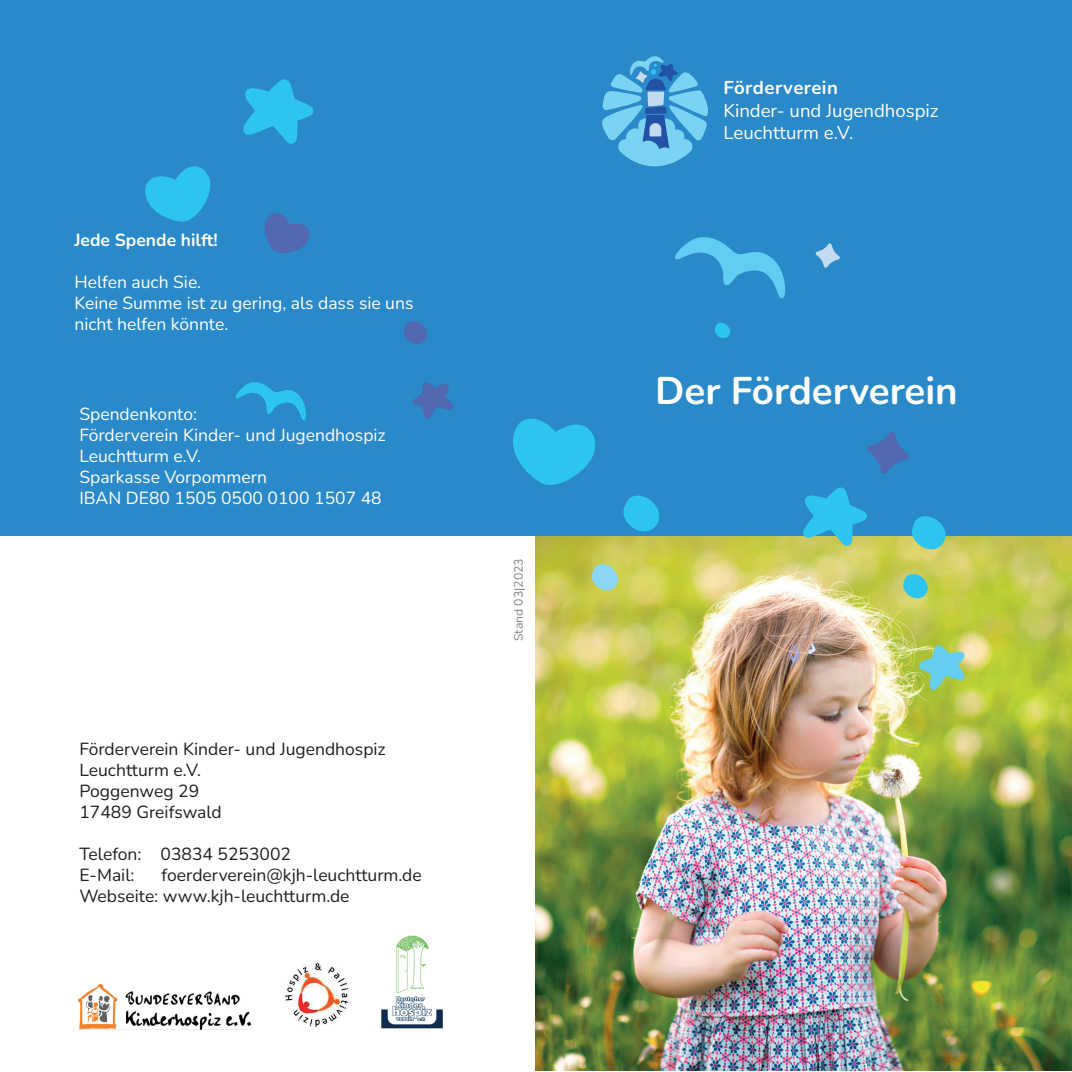
<style>
.page{position:relative;width:1072px;height:1072px;background:#fff}
.page>*{position:absolute;margin:0;border:0;box-sizing:border-box;transform-origin:0 0}
.t1{font:700 38.5px "Nunito";color:#fff}
.t2{font:18.55px/22.2px "Nunito";color:#fff}
.t3{font:700 18.55px "Nunito";letter-spacing:.02em;color:#fff}
.t4{font:17.5px/21px "Nunito";color:#fff}
.t5{font:17.5px/21px "Nunito";color:#231f20}
.t6{font:700 17.5px "Nunito";color:#fff}
.t7{font:12.25px "Nunito";color:#808285}
</style>
<div class="page">
<img style="left:536px;top:536px;width:535px;height:534px">
<div style="left:0;top:0;width:1071px;height:536px;background:#2989c9"></div>
<svg style="left:917px;top:644px;width:48px;height:47px;background:#8cc99a"></svg>
<svg style="left:867px;top:432px;width:42px;height:42px"></svg>
<svg style="left:513px;top:418px;width:83px;height:67px"></svg>
<svg style="left:404px;top:321px;width:23px;height:23px"></svg>
<svg style="left:623px;top:495px;width:37px;height:37px"></svg>
<svg style="left:591px;top:563px;width:30px;height:31px"></svg>
<svg style="left:714px;top:322px;width:16px;height:16px"></svg>
<svg style="left:903px;top:573px;width:28px;height:28px"></svg>
<svg style="left:412px;top:382px;width:42px;height:37px"></svg>
<svg style="left:235px;top:382px;width:71px;height:39px"></svg>
<svg style="left:815px;top:243px;width:25px;height:25px"></svg>
<svg style="left:675px;top:237px;width:110px;height:62px"></svg>
<svg style="left:801px;top:487px;width:67px;height:60px"></svg>
<svg style="left:145px;top:166px;width:165px;height:87px"></svg>
<svg style="left:602px;top:56px;width:106px;height:110px"></svg>
<svg style="left:243px;top:79px;width:71px;height:65px"></svg>
<img style="left:78px;top:984px;width:173px;height:45px">
<img style="left:381px;top:935px;width:62px;height:94px">
<svg style="left:911px;top:516px;width:38px;height:38px"></svg>
<img style="left:285px;top:962px;width:65px;height:65px">
<p class="t6" style="left:74px;top:228px;width:145px">Jede Spende hilft!</p>
<p class="t4" style="left:74px;top:271px;width:340px">Helfen auch Sie.<br>Keine Summe ist zu gering, als dass sie uns nicht helfen könnte.</p>
<p class="t4" style="left:79px;top:402px;width:308px">Spendenkonto:<br>Förderverein Kinder- und Jugendhospiz<br>Leuchtturm e.V.<br>Sparkasse Vorpommern<br>IBAN DE80 1505 0500 0100 1507 48</p>
<p class="t5" style="left:79px;top:737px;width:308px">Förderverein Kinder- und Jugendhospiz<br>Leuchtturm e.V.<br>Poggenweg 29<br>17489 Greifswald</p>
<p class="t5" style="left:79px;top:842px;width:213px">Telefon: 03834 5253002<br>E-Mail:</p>
<p class="t5" style="left:79px;top:863px;width:344px;text-indent:82px">foerderverein@kjh-leuchtturm.de<br>Webseite: www.kjh-leuchtturm.de</p>
<p class="t7" style="left:510px;top:641px;width:84px;rotate:-90deg">Stand 03|2023</p>
<p class="t3" style="left:723px;top:75px;width:116px">Förderverein</p>
<p class="t2" style="left:723px;top:98px;width:216px">Kinder- und Jugendhospiz<br>Leuchtturm e.V.</p>
<h1 class="t1" style="left:655px;top:364px;width:304px">Der Förderverein</h1>
</div>
